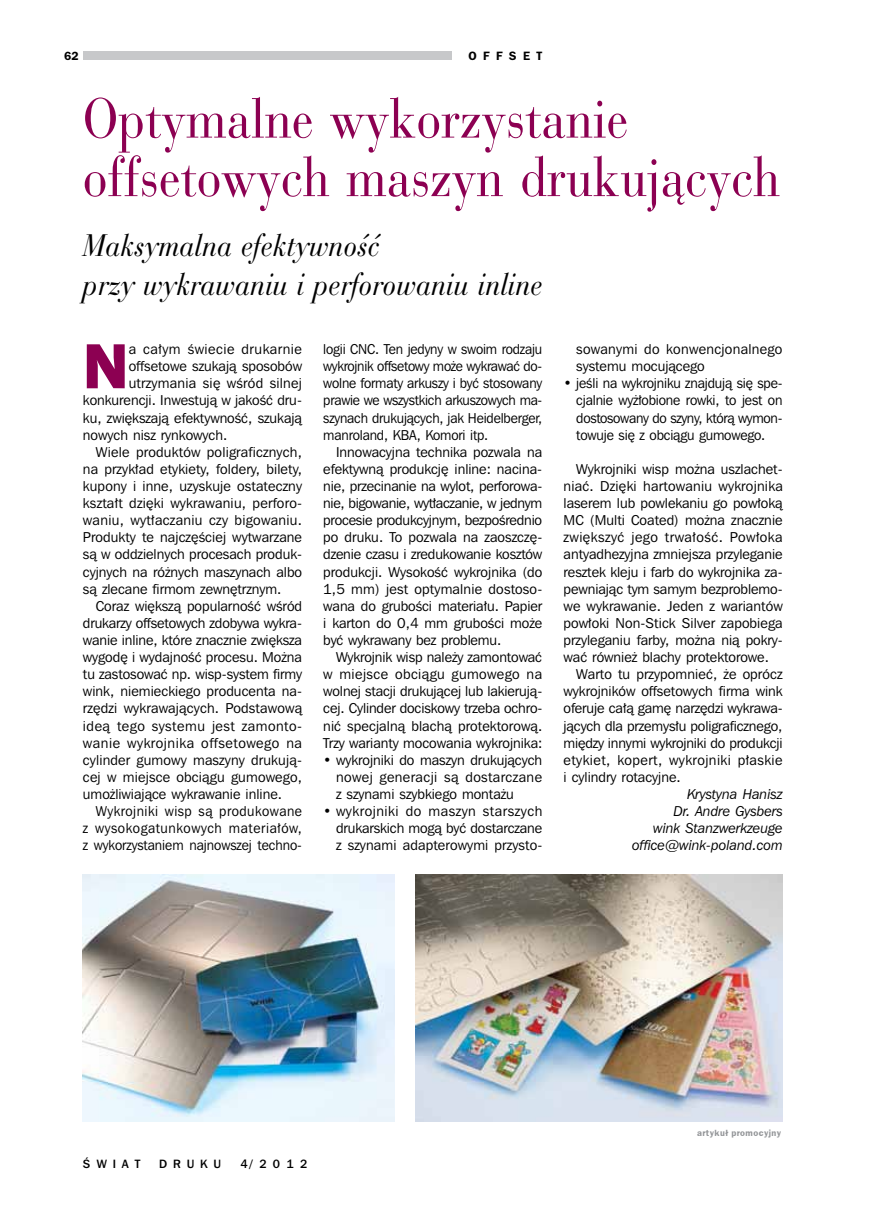
<style>
.page{position:relative;width:872px;height:1217px;background:#fff}
.page>*{position:absolute;margin:0;border:0;box-sizing:border-box;transform-origin:0 0}
.t1{font:800 63.9px "Frankfurt Gothic";color:#8c0052}
.t2{font:54px/58.5px "Parma";color:#8c0052}
.t3{font:italic 30px/39px "Parma";color:#000}
.t4{font:14.25px/17.1px "Frnk Goth ITC Bk PL";color:#000;text-align:justify}
.t5{font:14.25px/17.1px "Frnk Goth ITC Bk PL";color:#000;text-align:justify;scale:.96 1}
.t6{font:14.25px/17.1px "Frnk Goth ITC Bk PL";letter-spacing:.02em;color:#000}
.t7{font:14.25px "Frnk Goth ITC Bk PL";letter-spacing:.035em;color:#000}
.t8{font:italic 14.25px/17.1px "Frnk Goth ITC Bk PL";color:#000;text-align:right}
.t9{font:14.25px "Frnk Goth ITC Bk PL";letter-spacing:.03em;color:#000}
.t10{font:14.25px "Frnk Goth ITC Bk PL";letter-spacing:.045em;color:#000;scale:.96 1}
.t11{font:14.25px "Frnk Goth ITC Bk PL";letter-spacing:.04em;color:#000}
.t12{font:14.25px "Frnk Goth ITC Bk PL";letter-spacing:.04em;color:#000;scale:.96 1}
.t13{font:12px "Frnk Goth ITC Md PL";letter-spacing:.49em;color:#000}
.t14{font:12px "Frnk Goth ITC Dm PL";color:#000}
.t15{font:12px "P Franklin Demi A";color:#000}
.t16{font:700 9px "Frankfurt Gothic";letter-spacing:.05em;color:#939598}
</style>
<div class="page">
<div style="left:83px;top:51px;width:459px;height:8px;background:#c7c8ca"></div>
<div style="left:452px;top:50px;width:90px;height:29px;background:#fff"></div>
<img style="left:83px;top:874px;width:311px;height:247px">
<img style="left:415px;top:874px;width:367px;height:247px">
<p class="t15" style="left:64px;top:49px;width:16px">62</p>
<p class="t14" style="left:468px;top:48px;width:17px">O FFSET</p>
<h2 class="t2" style="left:83px;top:89px;width:698px">Optymalne wykorzystanie offsetowych maszyn drukujących</h2>
<h3 class="t3" style="left:83px;top:226px;width:461px">Maksymalna efektywność<br>przy wykrawaniu i perforowaniu inline</h3>
<h1 class="t1" style="left:83px;top:328px;width:47px">N</h1>
<p class="t7" style="left:129px;top:340px;width:175px">a całym świecie drukarnie</p>
<p class="t4" style="left:129px;top:357px;width:175px">offsetowe szukają sposobów</p>
<p class="t6" style="left:129px;top:374px;width:175px">utrzymania się wśród silnej</p>
<p class="t4" style="left:83px;top:391px;width:220px">konkurencji. Inwestują w jakość dru-</p>
<p class="t4" style="left:83px;top:408px;width:220px">ku, zwiększają efektywność, szukają</p>
<p class="t4" style="left:83px;top:426px;width:146px">nowych nisz rynkowych.</p>
<p class="t4" style="left:96px;top:443px;width:208px">Wiele produktów poligraficznych,</p>
<p class="t4" style="left:83px;top:460px;width:220px">na przykład etykiety, foldery, bilety,</p>
<p class="t4" style="left:83px;top:477px;width:221px">kupony i inne, uzyskuje ostateczny</p>
<p class="t4" style="left:83px;top:494px;width:220px">kształt dzięki wykrawaniu, perforo-</p>
<p class="t6" style="left:83px;top:511px;width:221px">waniu, wytłaczaniu czy bigowaniu.</p>
<p class="t4" style="left:83px;top:528px;width:221px">Produkty te najczęściej wytwarzane</p>
<p class="t4" style="left:83px;top:545px;width:220px">są w oddzielnych procesach produk-</p>
<p class="t4" style="left:83px;top:562px;width:221px">cyjnych na różnych maszynach albo</p>
<p class="t4" style="left:83px;top:579px;width:200px">są zlecane firmom zewnętrznym.</p>
<p class="t4" style="left:96px;top:597px;width:208px">Coraz większą popularność wśród</p>
<p class="t4" style="left:83px;top:614px;width:220px">drukarzy offsetowych zdobywa wykra-</p>
<p class="t4" style="left:83px;top:631px;width:220px">wanie inline, które znacznie zwiększa</p>
<p class="t4" style="left:83px;top:648px;width:220px">wygodę i wydajność procesu. Można</p>
<p class="t4" style="left:83px;top:665px;width:221px">tu zastosować np. wisp-system firmy</p>
<p class="t4" style="left:83px;top:682px;width:220px">wink, niemieckiego producenta na-</p>
<p class="t4" style="left:83px;top:699px;width:221px">rzędzi wykrawających. Podstawową</p>
<p class="t7" style="left:83px;top:716px;width:220px">ideą tego systemu jest zamonto-</p>
<p class="t11" style="left:83px;top:733px;width:220px">wanie wykrojnika offsetowego na</p>
<p class="t4" style="left:83px;top:750px;width:220px">cylinder gumowy maszyny drukują-</p>
<p class="t4" style="left:83px;top:768px;width:220px">cej w miejsce obciągu gumowego,</p>
<p class="t4" style="left:83px;top:785px;width:201px">umożliwiające wykrawanie inline.</p>
<p class="t12" style="left:96px;top:802px;width:216px">Wykrojniki wisp są produkowane</p>
<p class="t10" style="left:83px;top:819px;width:230px">z wysokogatunkowych materiałów,</p>
<p class="t5" style="left:83px;top:836px;width:230px">z wykorzystaniem najnowszej techno-</p>
<p class="t5" style="left:323px;top:340px;width:230px">logii CNC. Ten jedyny w swoim rodzaju wykrojnik offsetowy może wykrawać do&shy;wolne formaty arkuszy i być stosowany prawie we wszystkich arkuszowych ma&shy;szynach drukujących, jak Heidelberger, manroland, KBA, Komori itp.</p>
<p class="t4" style="left:323px;top:443px;width:220px;text-indent:13px">Innowacyjna technika pozwala na efektywną produkcję inline: nacina&shy;nie, przecinanie na wylot, perforowa&shy;nie, bigowanie, wytłaczanie, w jednym procesie produkcyjnym, bezpośrednio po druku. To pozwala na zaoszczę&shy;dzenie czasu i zredukowanie kosztów produkcji. Wysokość wykrojnika (do 1,5 mm) jest optymalnie dostoso&shy;wana do grubości materiału. Papier i karton do 0,4 mm grubości może być wykrawany bez problemu.</p>
<p class="t4" style="left:323px;top:648px;width:221px;text-indent:13px">Wykrojnik wisp należy zamontować w miejsce obciągu gumowego na wolnej stacji drukującej lub lakierują&shy;cej. Cylinder dociskowy trzeba ochro&shy;nić specjalną blachą protektorową.<br>Trzy warianty mocowania wykrojnika:</p>
<p class="t4" style="left:336px;top:750px;width:208px;text-indent:-13px">• wykrojniki do maszyn drukujących nowej generacji są dostarczane z szynami szybkiego montażu</p>
<p class="t4" style="left:336px;top:802px;width:208px;text-indent:-13px">• wykrojniki do maszyn starszych drukarskich mogą być dostarczane z szynami adapterowymi przysto-</p>
<p class="t6" style="left:576px;top:340px;width:208px">sowanymi do konwencjonalnego systemu mocującego</p>
<p class="t4" style="left:576px;top:374px;width:208px;text-indent:-13px">• jeśli na wykrojniku znajdują się spe&shy;cjalnie wyżłobione rowki, to jest on dostosowany do szyny, którą wymon&shy;towuje się z obciągu gumowego.</p>
<p class="t4" style="left:576px;top:460px;width:208px">Wykrojniki wisp można uszlachet-</p>
<p class="t4" style="left:563px;top:477px;width:221px">niać. Dzięki hartowaniu wykrojnika</p>
<p class="t4" style="left:563px;top:494px;width:220px">laserem lub powlekaniu go powłoką</p>
<p class="t4" style="left:563px;top:511px;width:221px">MC (Multi Coated) można znacznie</p>
<p class="t7" style="left:563px;top:528px;width:221px">zwiększyć jego trwałość. Powłoka</p>
<p class="t4" style="left:563px;top:545px;width:221px">antyadhezyjna zmniejsza przyleganie</p>
<p class="t4" style="left:563px;top:562px;width:221px">resztek kleju i farb do wykrojnika za-</p>
<p class="t4" style="left:563px;top:579px;width:220px">pewniając tym samym bezproblemo-</p>
<p class="t4" style="left:563px;top:597px;width:221px">we wykrawanie. Jeden z wariantów</p>
<p class="t4" style="left:563px;top:614px;width:220px">powłoki Non-Stick Silver zapobiega</p>
<p class="t4" style="left:563px;top:631px;width:220px">przyleganiu farby, można nią pokry-</p>
<p class="t4" style="left:563px;top:648px;width:207px">wać również blachy protektorowe.</p>
<p class="t4" style="left:576px;top:665px;width:208px">Warto tu przypomnieć, że oprócz</p>
<p class="t4" style="left:563px;top:682px;width:221px">wykrojników offsetowych firma wink</p>
<p class="t4" style="left:563px;top:699px;width:220px">oferuje całą gamę narzędzi wykrawa-</p>
<p class="t4" style="left:563px;top:716px;width:220px">jących dla przemysłu poligraficznego,</p>
<p class="t4" style="left:563px;top:733px;width:220px">między innymi wykrojniki do produkcji</p>
<p class="t9" style="left:563px;top:750px;width:220px">etykiet, kopert, wykrojniki płaskie</p>
<p class="t4" style="left:563px;top:768px;width:119px">i cylindry rotacyjne.</p>
<p class="t8" style="left:632px;top:785px;width:152px">Krystyna Hanisz<br>Dr. Andre Gysbers<br>wink Stanzwerkzeuge office@wink-poland.com</p>
<p class="t13" style="left:83px;top:1155px;width:59px">śWIAT</p>
<p class="t13" style="left:159px;top:1155px;width:63px">DRUKU</p>
<p class="t13" style="left:241px;top:1155px;width:68px">4/2012</p>
<p class="t16" style="left:697px;top:1127px;width:86px">artykuł promocyjny</p>
</div>
